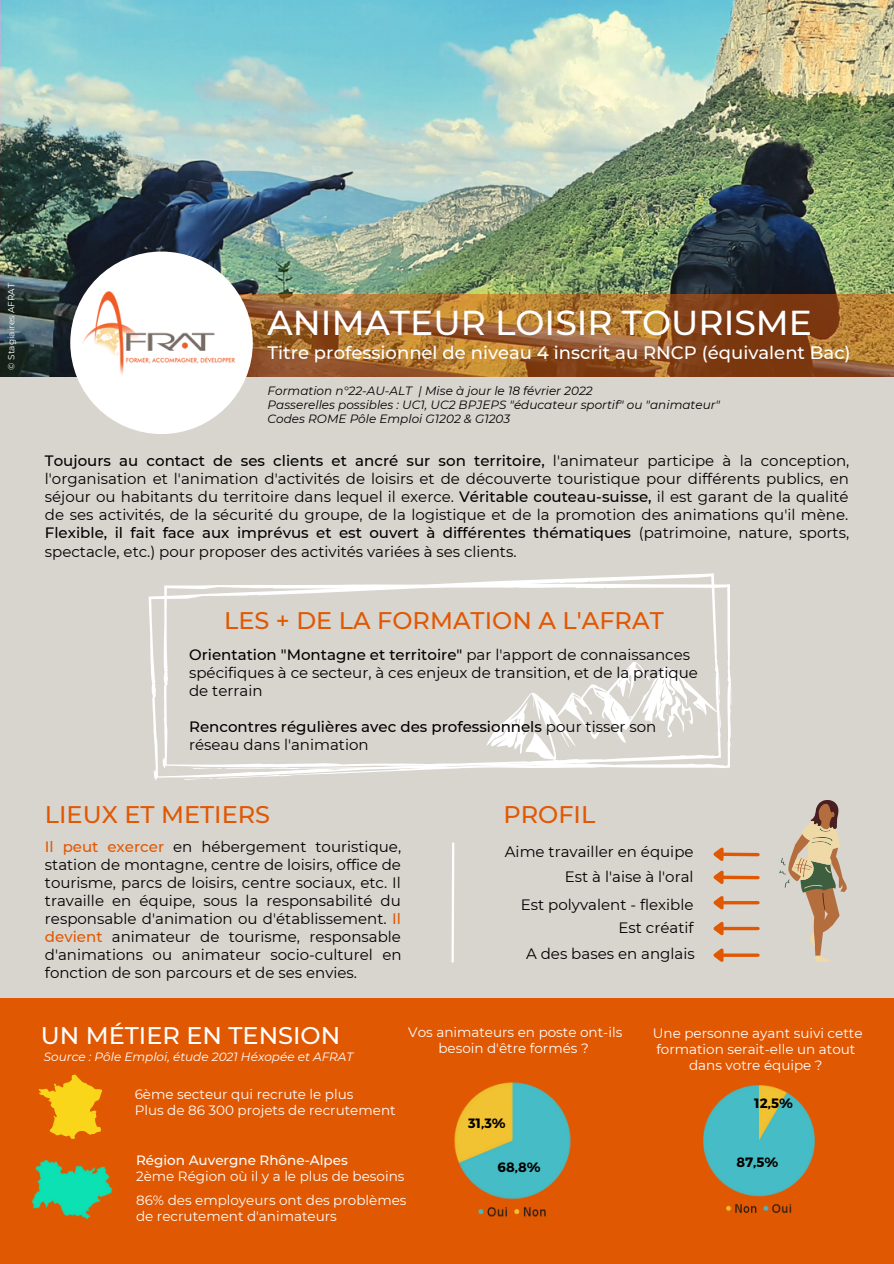
<style>
.page{position:relative;width:894px;height:1264px;background:#fff}
.page>*{position:absolute;margin:0;border:0;box-sizing:border-box;transform-origin:0 0}
.t1{font:500 34.5px "Montserrat";color:#fff}
.t2{font:500 24px "Montserrat";color:#e15803}
.t3{font:500 24px "Montserrat";color:#fff}
.t4{font:500 18px "Montserrat";color:#fff}
.t5{font:15px/18px "Montserrat";color:#000;text-align:justify}
.t6{font:500 15px/18px "Montserrat";color:#000}
.t7{font:13.5px/15.8px "Montserrat";color:#fff;text-align:center}
.t8{font:500 13.5px "Montserrat";color:#fff}
.t9{font:700 13.5px "Montserrat";color:#000}
.t10{font:italic 12px "Montserrat";color:#000}
.t11{font:italic 12px "Montserrat";color:#fff}
.t12{font:9px "Montserrat";color:#fff}
.s1{font-weight:500}
.s2{font-weight:400}
.s3{font-weight:500;color:#e15803}
</style>
<div class="page">
<div style="left:0;top:0;width:893px;height:1263px;background:#d8d5cf"></div>
<img style="left:0;top:0;width:893px;height:376px">
<svg style="left:243px;top:294px;width:650px;height:82px;background:#9c6028"></svg>
<div style="left:70px;top:251px;width:183px;height:183px;background:#fff;border-radius:50%"></div>
<img style="left:80px;top:292px;width:163px;height:83px">
<svg style="left:779px;top:800px;width:67px;height:162px"></svg>
<svg style="left:726px;top:852px;width:31px;height:4px"></svg>
<svg style="left:726px;top:875px;width:31px;height:4px"></svg>
<hr style="left:723px;top:901px;width:34px;height:3px;background:#e15803">
<svg style="left:726px;top:926px;width:31px;height:4px"></svg>
<svg style="left:148px;top:573px;width:574px;height:207px"></svg>
<svg style="left:486px;top:661px;width:232px;height:101px"></svg>
<hr style="left:723px;top:953px;width:34px;height:3px;background:#e15803">
<svg style="left:713px;top:847px;width:13px;height:115px"></svg>
<div style="left:0;top:998px;width:893px;height:265px;background:#e15803"></div>
<img style="left:33px;top:1159px;width:80px;height:61px">
<svg style="left:38px;top:1074px;width:64px;height:65px"></svg>
<img style="left:703px;top:1085px;width:112px;height:128px">
<img style="left:454px;top:1082px;width:117px;height:135px">
<svg style="left:451px;top:842px;width:4px;height:121px"></svg>
<p class="t12" style="left:6px;top:369px;width:88px;rotate:-90deg">© Stagiaires AFRAT</p>
<p class="t1" style="left:267px;top:301px;width:545px">ANIMATEUR LOISIR TOURISME</p>
<p class="t4" style="left:267px;top:342px;width:584px">Titre professionnel de niveau 4 inscrit au RNCP (équivalent Bac)</p>
<p class="t10" style="left:267px;top:383px;width:326px">Formation n°22-AU-ALT | Mise à jour le 18 février 2022</p>
<p class="t10" style="left:267px;top:397px;width:454px">Passerelles possibles : UC1, UC2 BPJEPS "éducateur sportif" ou "animateur"</p>
<p class="t10" style="left:267px;top:411px;width:244px">Codes ROME Pôle Emploi G1202 &amp; G1203</p>
<p class="t5" style="left:45px;top:452px;width:805px"><span class="s1">Toujours au contact de ses clients et ancré sur son territoire,</span> l'animateur participe à la conception, l'organisation et l'animation d'activités de loisirs et de découverte touristique pour différents publics, en séjour ou habitants du territoire dans lequel il exerce. <span class="s1">Véritable couteau-suisse,</span> il est garant de la qualité de ses activités, de la sécurité du groupe, de la logistique et de la promotion des animations qu'il mène.<br><span class="s1">Flexible, il fait face aux imprévus et est ouvert à différentes thématiques</span> (patrimoine, nature, sports, spectacle, etc.) pour proposer des activités variées à ses clients.</p>
<p class="t2" style="left:224px;top:606px;width:441px">LES + DE LA FORMATION A L'AFRAT</p>
<p class="t5" style="left:189px;top:645px;width:510px;text-align:left"><span class="s1">Orientation "Montagne et territoire"</span> par l'apport de connaissances spécifiques à ce secteur, à ces enjeux de transition, et de la pratique de terrain</p>
<p class="t6" style="left:189px;top:717px;width:468px">Rencontres régulières avec des professionnels <span class="s2">pour tisser son réseau dans l'animation</span></p>
<p class="t2" style="left:45px;top:799px;width:227px">LIEUX ET METIERS</p>
<p class="t5" style="left:45px;top:837px;width:358px"><span class="s3">Il peut exercer</span> en hébergement touristique, station de montagne, centre de loisirs, office de tourisme, parcs de loisirs, centre sociaux, etc. Il travaille en équipe, sous la responsabilité du responsable d'animation ou d'établissement. <span class="s3">Il devient</span> animateur de tourisme, responsable d'animations ou animateur socio-culturel en fonction de son parcours et de ses envies.</p>
<p class="t2" style="left:503px;top:799px;width:93px">PROFIL</p>
<p class="t5" style="left:504px;top:842px;width:190px">Aime travailler en équipe</p>
<p class="t5" style="left:564px;top:867px;width:130px">Est à l'aise à l'oral</p>
<p class="t5" style="left:520px;top:895px;width:174px">Est polyvalent - flexible</p>
<p class="t5" style="left:618px;top:918px;width:77px">Est créatif</p>
<p class="t5" style="left:526px;top:944px;width:170px">A des bases en anglais</p>
<p class="t3" style="left:41px;top:1020px;width:301px">UN MÉTIER EN TENSION</p>
<p class="t11" style="left:44px;top:1049px;width:311px">Source : Pôle Emploi, étude 2021 Héxopée et AFRAT</p>
<p class="t7" style="left:135px;top:1086px;width:220px">6ème secteur qui recrute le plus</p>
<p class="t7" style="left:135px;top:1101px;width:262px">Plus de 86 300 projets de recrutement</p>
<p class="t7" style="left:408px;top:1024px;width:215px">Vos animateurs en poste ont-ils besoin d'être formés ?</p>
<p class="t9" style="left:468px;top:1114px;width:39px">31,3%</p>
<p class="t8" style="left:136px;top:1152px;width:213px">Région Auvergne Rhône-Alpes</p>
<p class="t7" style="left:136px;top:1168px;width:270px">2ème Région où il y a le plus de besoins</p>
<p class="t7" style="left:136px;top:1191px;width:272px;text-align:left">86% des employeurs ont des problèmes de recrutement d'animateurs</p>
<p class="t9" style="left:497px;top:1158px;width:44px">68,8%</p>
<p class="t7" style="left:652px;top:1025px;width:211px">Une personne ayant suivi cette formation serait-elle un atout dans votre équipe ?</p>
<p class="t9" style="left:754px;top:1094px;width:40px">12,5%</p>
<p class="t9" style="left:736px;top:1152px;width:43px">87,5%</p>
</div>
